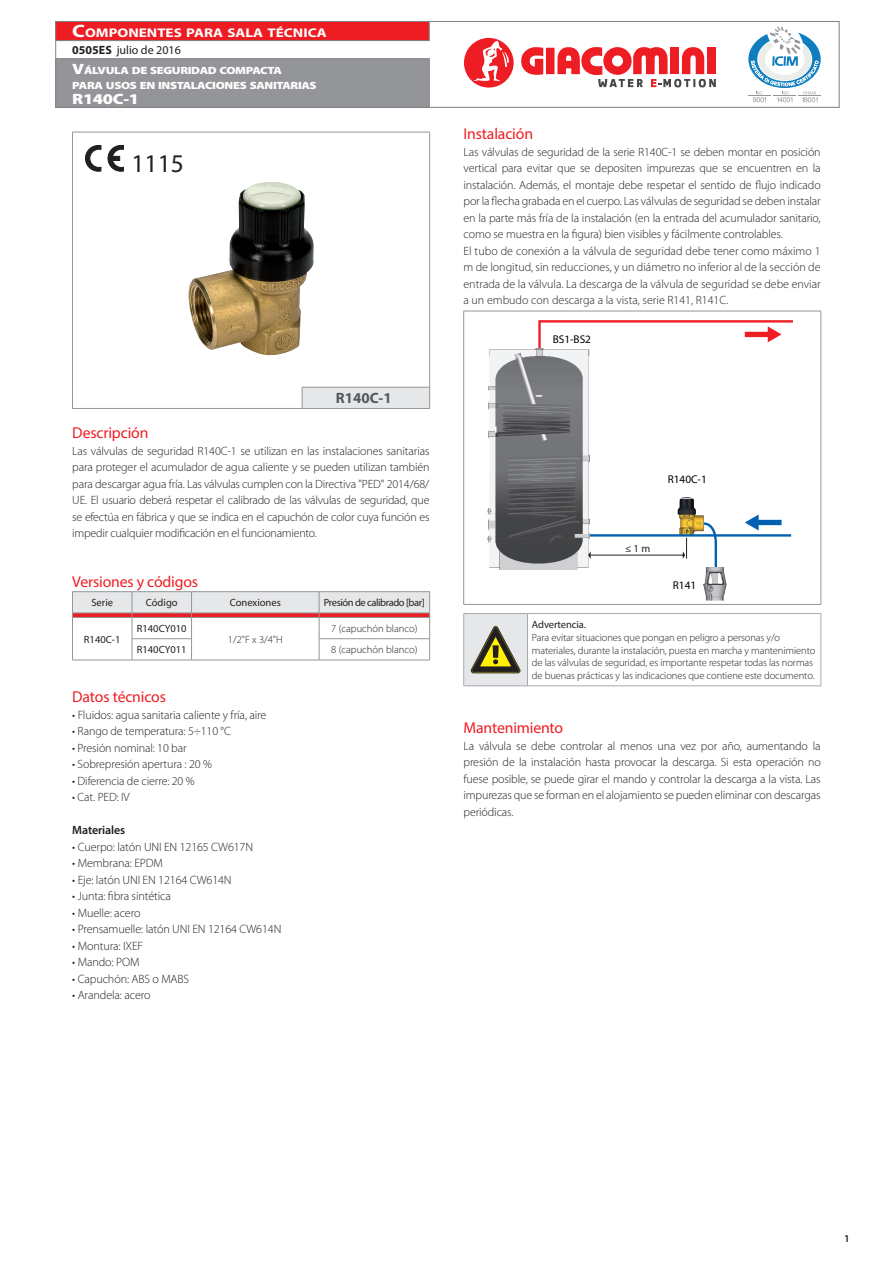
<style>
.page{position:relative;width:893px;height:1263px;background:#fff}
.page>*{position:absolute;margin:0;border:0;box-sizing:border-box;transform-origin:0 0}
.t1{font:25.5px "Myriad Pro";color:#231f20}
.t2{font:15.75px "Myriad Pro";letter-spacing:-.01em;color:#ee1d23}
.t3{font:900 15px "Myriad Pro";color:#fff;scale:1.2 1}
.t4{font:700 15px "Myriad Pro";color:#57585a}
.t5{font:700 12.6px "Myriad Pro";color:#fff;scale:1.2 1}
.t6{font:300 12.15px "Myriad Pro";letter-spacing:-.01em;color:#231f20}
.t7{font:300 12px/16.5px "Myriad Pro";letter-spacing:-.01em;color:#231f20;text-align:justify}
.t8{font:12px "Myriad Pro";color:#231f20}
.t9{font:600 12px "Myriad Pro";letter-spacing:-.01em;color:#231f20}
.t10{font:11.25px "Myriad Pro";color:#000001}
.t11{font:10.65px "Myriad Pro";color:#231f20}
.t12{font:300 10.5px/12.6px "Myriad Pro";letter-spacing:-.01em;color:#231f20}
.t13{font:900 10.5px/15px "Myriad Pro";letter-spacing:-.03em;color:#fff;scale:1.2 1}
.t14{font:10.5px "Myriad Pro";color:#231f20}
.t15{font:10.5px "Myriad Pro";letter-spacing:-.04em;color:#231f20}
.t16{font:600 10.5px "Myriad Pro";color:#231f20}
.s1{font-size:18px}
.s2{font-size:15px}
.s3{font-weight:700}
</style>
<div class="page">
<div style="left:55px;top:21px;width:784px;height:87px;background:#fff;border:1px solid #808285"></div>
<div style="left:55px;top:58px;width:374px;height:50px;background:#939598;border:1px solid #808285"></div>
<div style="left:55px;top:21px;width:374px;height:20px;background:#ee1d23;border:1px solid #808285"></div>
<svg style="left:521px;top:47px;width:22px;height:28px"></svg>
<div style="left:546px;top:48px;width:8px;height:26px;background:#ee1d23"></div>
<svg style="left:557px;top:47px;width:159px;height:40px"></svg>
<svg style="left:464px;top:37px;width:50px;height:51px"></svg>
<svg style="left:748px;top:27px;width:73px;height:75px"></svg>
<hr style="left:463px;top:311px;width:358px;height:1px;background:#939598">
<hr style="left:463px;top:311px;width:1px;height:293px;background:#939598">
<hr style="left:821px;top:311px;width:1px;height:293px;background:#939598">
<hr style="left:463px;top:604px;width:358px;height:1px;background:#939598">
<img style="left:678px;top:497px;width:26px;height:37px">
<hr style="left:538px;top:320px;width:3px;height:31px;background:#ee1d23">
<hr style="left:539px;top:320px;width:254px;height:3px;background:#ee1d23">
<hr style="left:572px;top:534px;width:219px;height:3px;background:#0161b0">
<svg style="left:701px;top:521px;width:17px;height:46px"></svg>
<img style="left:486px;top:348px;width:103px;height:222px">
<hr style="left:590px;top:555px;width:93px;height:1px;background:#231f20">
<svg style="left:683px;top:538px;width:4px;height:21px"></svg>
<svg style="left:588px;top:551px;width:3px;height:8px"></svg>
<img style="left:703px;top:567px;width:24px;height:34px">
<div style="left:745px;top:332px;width:25px;height:5px;background:#ee1d23"></div>
<svg style="left:768px;top:326px;width:14px;height:16px"></svg>
<div style="left:756px;top:520px;width:26px;height:5px;background:#0161b0"></div>
<svg style="left:745px;top:514px;width:14px;height:16px"></svg>
<div style="left:464px;top:613px;width:63px;height:73px;background:#e6e7e9"></div>
<hr style="left:527px;top:613px;width:294px;height:1px;background:#a8a9ad">
<hr style="left:527px;top:614px;width:1px;height:72px;background:#a8a9ad">
<hr style="left:821px;top:614px;width:1px;height:72px;background:#a8a9ad">
<hr style="left:527px;top:686px;width:294px;height:1px;background:#a8a9ad">
<hr style="left:463px;top:614px;width:1px;height:72px;background:#a8a9ad">
<hr style="left:463px;top:686px;width:64px;height:1px;background:#a8a9ad">
<hr style="left:463px;top:613px;width:64px;height:1px;background:#a8a9ad">
<svg style="left:471px;top:626px;width:49px;height:47px"></svg>
<hr style="left:192px;top:660px;width:127px;height:1px;background:#939598">
<hr style="left:319px;top:660px;width:111px;height:1px;background:#939598">
<hr style="left:132px;top:660px;width:60px;height:1px;background:#939598">
<hr style="left:72px;top:591px;width:60px;height:1px;background:#939598">
<hr style="left:132px;top:591px;width:60px;height:1px;background:#939598">
<hr style="left:192px;top:591px;width:127px;height:1px;background:#939598">
<hr style="left:319px;top:591px;width:111px;height:1px;background:#939598">
<svg style="left:72px;top:592px;width:358px;height:68px"></svg>
<hr style="left:72px;top:660px;width:60px;height:1px;background:#939598">
<hr style="left:132px;top:617px;width:60px;height:1px;background:#939598">
<svg style="left:85px;top:145px;width:16px;height:26px"></svg>
<svg style="left:108px;top:145px;width:16px;height:26px"></svg>
<div style="left:302px;top:387px;width:128px;height:21px;background:#e6e7e9"></div>
<hr style="left:72px;top:132px;width:230px;height:1px;background:#939598">
<hr style="left:72px;top:132px;width:1px;height:255px;background:#939598">
<hr style="left:302px;top:132px;width:128px;height:1px;background:#939598">
<hr style="left:429px;top:132px;width:1px;height:255px;background:#939598">
<svg style="left:72px;top:387px;width:1px;height:21px"></svg>
<hr style="left:72px;top:408px;width:230px;height:1px;background:#939598">
<hr style="left:302px;top:387px;width:128px;height:1px;background:#939598">
<svg style="left:302px;top:387px;width:1px;height:21px"></svg>
<svg style="left:429px;top:387px;width:1px;height:21px"></svg>
<hr style="left:302px;top:408px;width:128px;height:1px;background:#939598">
<img style="left:188px;top:182px;width:126px;height:173px">
<p class="t5" style="left:72px;top:25px;width:214px"><span class="s1">C</span>OMPONENTES PARA SALA TÉCNICA</p>
<p class="t13" style="left:72px;top:62px;width:205px"><span class="s2">V</span>ÁLVULA DE SEGURIDAD COMPACTA<br>PARA USOS EN INSTALACIONES SANITARIAS</p>
<p class="t3" style="left:72px;top:89px;width:57px">R140C-1</p>
<p class="t8" style="left:72px;top:43px;width:110px"><span class="s3">0505ES</span> julio de 2016</p>
<h1 class="t1" style="left:132px;top:148px;width:54px">1115</h1>
<p class="t4" style="left:336px;top:389px;width:57px">R140C-1</p>
<h2 class="t2" style="left:72px;top:423px;width:78px">Descripción</h2>
<p class="t7" style="left:72px;top:442px;width:359px">Las válvulas de seguridad R140C-1 se utilizan en las instalaciones sanitarias para proteger el acumulador de agua caliente y se pueden utilizan también para descargar agua fría. Las válvulas cumplen con la Directiva "PED" 2014/68/ UE. El usuario deberá respetar el calibrado de las válvulas de seguridad, que se efectúa en fábrica y que se indica en el capuchón de color cuya función es impedir cualquier modificación en el funcionamiento.</p>
<h2 class="t2" style="left:72px;top:572px;width:127px">Versiones y códigos</h2>
<p class="t14" style="left:91px;top:596px;width:23px">Serie</p>
<p class="t14" style="left:146px;top:596px;width:33px">Código</p>
<p class="t14" style="left:230px;top:596px;width:53px">Conexiones</p>
<p class="t15" style="left:324px;top:596px;width:102px">Presión de calibrado [bar]</p>
<p class="t14" style="left:84px;top:633px;width:38px">R140C-1</p>
<p class="t12" style="left:331px;top:622px;width:88px">7 (capuchón blanco)</p>
<p class="t14" style="left:137px;top:622px;width:51px">R140CY010</p>
<p class="t12" style="left:228px;top:633px;width:56px">1/2"F x 3/4"H</p>
<p class="t14" style="left:137px;top:643px;width:51px">R140CY011</p>
<p class="t12" style="left:331px;top:643px;width:88px">8 (capuchón blanco)</p>
<h2 class="t2" style="left:72px;top:687px;width:95px">Datos técnicos</h2>
<p class="t6" style="left:72px;top:707px;width:196px">• Fluidos: agua sanitaria caliente y fría, aire</p>
<p class="t7" style="left:72px;top:723px;width:160px">• Rango de temperatura: 5÷110 °C</p>
<p class="t7" style="left:72px;top:739px;width:116px">• Presión nominal: 10 bar</p>
<p class="t7" style="left:72px;top:756px;width:141px">• Sobrepresión apertura : 20 %</p>
<p class="t7" style="left:72px;top:772px;width:124px">• Diferencia de cierre: 20 %</p>
<p class="t7" style="left:72px;top:789px;width:59px">• Cat. PED: IV</p>
<p class="t9" style="left:72px;top:823px;width:54px">Materiales</p>
<p class="t6" style="left:72px;top:839px;width:182px">• Cuerpo: latón UNI EN 12165 CW617N</p>
<p class="t6" style="left:72px;top:856px;width:92px">• Membrana: EPDM</p>
<p class="t6" style="left:72px;top:872px;width:161px">• Eje: latón UNI EN 12164 CW614N</p>
<p class="t6" style="left:72px;top:889px;width:100px">• Junta: fibra sintética</p>
<p class="t6" style="left:72px;top:905px;width:70px">• Muelle: acero</p>
<p class="t6" style="left:72px;top:922px;width:211px">• Prensamuelle: latón UNI EN 12164 CW614N</p>
<p class="t6" style="left:72px;top:938px;width:72px">• Montura: IXEF</p>
<p class="t6" style="left:72px;top:955px;width:69px">• Mando: POM</p>
<p class="t6" style="left:72px;top:971px;width:118px">• Capuchón: ABS o MABS</p>
<p class="t6" style="left:72px;top:988px;width:80px">• Arandela: acero</p>
<h2 class="t2" style="left:463px;top:124px;width:71px">Instalación</h2>
<p class="t7" style="left:463px;top:144px;width:359px;text-align:left">Las válvulas de seguridad de la serie R140C-1 se deben montar en posición vertical para evitar que se depositen impurezas que se encuentren en la instalación. Además, el montaje debe respetar el sentido de flujo indicado por la flecha grabada en el cuerpo. Las válvulas de seguridad se deben instalar en la parte más fría de la instalación (en la entrada del acumulador sanitario, como se muestra en la figura) bien visibles y fácilmente controlables.<br>El tubo de conexión a la válvula de seguridad debe tener como máximo 1 m de longitud, sin reducciones, y un diámetro no inferior al de la sección de entrada de la válvula. La descarga de la válvula de seguridad se debe enviar a un embudo con descarga a la vista, serie R141, R141C.</p>
<p class="t10" style="left:553px;top:333px;width:40px">BS1-BS2</p>
<p class="t10" style="left:668px;top:473px;width:41px">R140C-1</p>
<p class="t11" style="left:625px;top:542px;width:27px">≤ 1 m</p>
<p class="t10" style="left:673px;top:579px;width:25px">R141</p>
<p class="t14" style="left:532px;top:618px;width:55px">Advertencia.</p>
<p class="t12" style="left:532px;top:631px;width:285px">Para evitar situaciones que pongan en peligro a personas y/o materiales, durante la instalación, puesta en marcha y mantenimiento de las válvulas de seguridad, es importante respetar todas las normas de buenas prácticas y las indicaciones que contiene este documento.</p>
<h2 class="t2" style="left:463px;top:718px;width:101px">Mantenimiento</h2>
<p class="t7" style="left:463px;top:738px;width:359px">La válvula se debe controlar al menos una vez por año, aumentando la presión de la instalación hasta provocar la descarga. Si esta operación no fuese posible, se puede girar el mando y controlar la descarga a la vista. Las impurezas que se forman en el alojamiento se pueden eliminar con descargas periódicas.</p>
<p class="t16" style="left:844px;top:1231px;width:7px">1</p>
</div>
